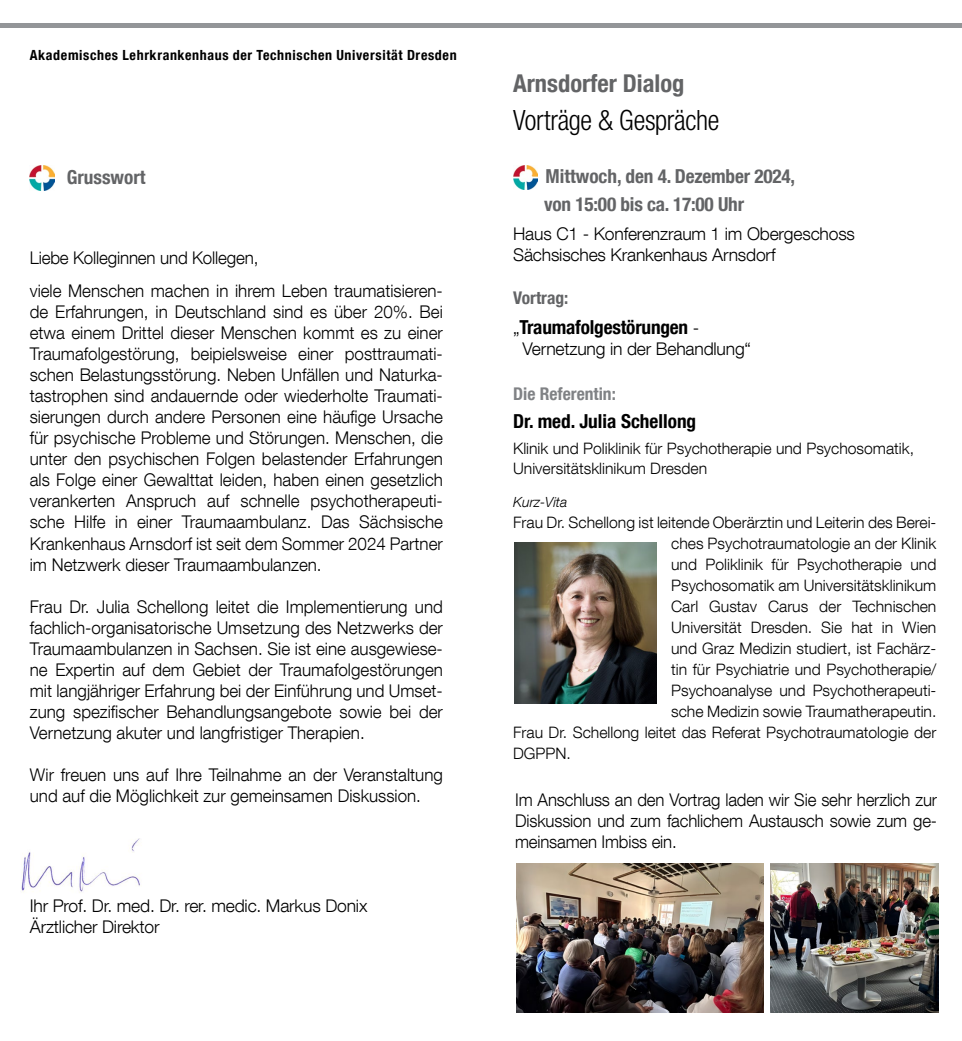
<style>
.page{position:relative;width:962px;height:1041px;background:#fff}
.page>*{position:absolute;margin:0;border:0;box-sizing:border-box;transform-origin:0 0}
.t1{font:300 condensed 28px "Helvetica Neue LT Com";letter-spacing:-.01em;color:#000}
.t2{font:700 condensed 24.5px "Helvetica Neue LT Com";color:#636466}
.t3{font:700 condensed 19.25px/27.7px "Helvetica Neue LT Com";letter-spacing:-.01em;color:#636466}
.t4{font:700 condensed 19.25px "Helvetica Neue LT Com";letter-spacing:-.01em;color:#000}
.t5{font:300 17.5px/21px "Helvetica Neue LT Com";color:#000}
.t6{font:300 17.5px/21px "Helvetica Neue LT Com";color:#000;text-align:justify;scale:.96 1}
.t7{font:700 condensed 17.5px "Helvetica Neue LT Com";color:#808285}
.t8{font:700 condensed 17.5px "Helvetica Neue LT Com";color:#636466}
.t9{font:300 15.75px/19.2px "Helvetica Neue LT Com";color:#000}
.t10{font:700 condensed 14px "Helvetica Neue LT Com";letter-spacing:.045em;color:#000}
.t11{font:italic 300 14px "Helvetica Neue LT Com";color:#000}
.s1{font-weight:300;font-stretch:normal;font-size:17.5px}
</style>
<div class="page">
<div style="left:0;top:23px;width:235px;height:5px;background:#939598"></div>
<div style="left:235px;top:23px;width:376px;height:5px;background:#939598"></div>
<div style="left:611px;top:23px;width:351px;height:5px;background:#939598"></div>
<img style="left:514px;top:542px;width:142px;height:161px">
<img style="left:516px;top:863px;width:247px;height:149px">
<img style="left:770px;top:863px;width:168px;height:149px">
<img style="left:513px;top:165px;width:25px;height:25px">
<img style="left:30px;top:166px;width:24px;height:24px">
<img style="left:21px;top:838px;width:119px;height:55px">
<p class="t10" style="left:30px;top:47px;width:428px">Akademisches Lehrkrankenhaus der Technischen Universität Dresden</p>
<p class="t3" style="left:67px;top:164px;width:80px">Grusswort</p>
<p class="t5" style="left:30px;top:241px;width:414px;line-height:33.2px">Liebe Kolleginnen und Kollegen,<br>viele Menschen machen in ihrem Leben traumatisieren-</p>
<p class="t5" style="left:30px;top:301px;width:414px;text-align:justify">de Erfahrungen, in Deutschland sind es über 20%. Bei etwa einem Drittel dieser Menschen kommt es zu einer Traumafolgestörung, beipielsweise einer posttraumati&shy;schen Belastungsstörung. Neben Unfällen und Naturka&shy;tastrophen sind andauernde oder wiederholte Traumati&shy;sierungen durch andere Personen eine häufige Ursache für psychische Probleme und Störungen. Menschen, die unter den psychischen Folgen belastender Erfahrungen als Folge einer Gewalttat leiden, haben einen gesetzlich verankerten Anspruch auf schnelle psychotherapeuti&shy;sche Hilfe in einer Traumaambulanz. Das Sächsische Krankenhaus Arnsdorf ist seit dem Sommer 2024 Partner im Netzwerk dieser Traumaambulanzen.</p>
<p class="t5" style="left:30px;top:595px;width:414px;text-align:justify">Frau Dr. Julia Schellong leitet die Implementierung und fachlich-organisatorische Umsetzung des Netzwerks der Traumaambulanzen in Sachsen. Sie ist eine ausgewiese&shy;ne Expertin auf dem Gebiet der Traumafolgestörungen mit langjähriger Erfahrung bei der Einführung und Umset&shy;zung spezifischer Behandlungsangebote sowie bei der Vernetzung akuter und langfristiger Therapien.</p>
<p class="t5" style="left:30px;top:763px;width:414px">Wir freuen uns auf Ihre Teilnahme an der Veranstaltung und auf die Möglichkeit zur gemeinsamen Diskussion.</p>
<p class="t5" style="left:30px;top:894px;width:339px">Ihr Prof. Dr. med. Dr. rer. medic. Markus Donix<br>Ärztlicher Direktor</p>
<h2 class="t2" style="left:513px;top:68px;width:173px">Arnsdorfer Dialog</h2>
<h1 class="t1" style="left:513px;top:104px;width:208px">Vorträge &amp; Gespräche</h1>
<p class="t3" style="left:544px;top:162px;width:252px">Mittwoch, den 4. Dezember 2024, von 15:00 bis ca. 17:00 Uhr</p>
<p class="t5" style="left:513px;top:223px;width:343px">Haus C1 - Konferenzraum 1 im Obergeschoss<br>Sächsisches Krankenhaus Arnsdorf</p>
<p class="t8" style="left:513px;top:287px;width:57px">Vortrag:</p>
<p class="t4" style="left:513px;top:315px;width:187px"><span class="s1">„</span>Traumafolgestörungen <span class="s1">-</span></p>
<p class="t5" style="left:522px;top:338px;width:230px">Vernetzung in der Behandlung“</p>
<p class="t7" style="left:513px;top:384px;width:104px">Die Referentin:</p>
<p class="t4" style="left:513px;top:410px;width:185px">Dr. med. Julia Schellong</p>
<p class="t9" style="left:513px;top:439px;width:402px">Klinik und Poliklinik für Psychotherapie und Psychosomatik,<br>Universitätsklinikum Dresden</p>
<p class="t11" style="left:513px;top:493px;width:56px">Kurz-Vita</p>
<p class="t9" style="left:513px;top:512px;width:425px">Frau Dr. Schellong ist leitende Oberärztin und Leiterin des Berei-</p>
<p class="t9" style="left:671px;top:533px;width:267px">ches Psychotraumatologie an der Klinik</p>
<p class="t9" style="left:671px;top:554px;width:267px">und Poliklinik für Psychotherapie und</p>
<p class="t9" style="left:671px;top:575px;width:267px">Psychosomatik am Universitätsklinikum</p>
<p class="t9" style="left:671px;top:596px;width:267px">Carl Gustav Carus der Technischen</p>
<p class="t9" style="left:671px;top:617px;width:267px">Universität Dresden. Sie hat in Wien</p>
<p class="t9" style="left:671px;top:638px;width:267px">und Graz Medizin studiert, ist Fachärz-</p>
<p class="t9" style="left:671px;top:659px;width:267px">tin für Psychiatrie und Psychotherapie/</p>
<p class="t9" style="left:671px;top:680px;width:267px">Psychoanalyse und Psychotherapeuti-</p>
<p class="t9" style="left:671px;top:701px;width:267px">sche Medizin sowie Traumatherapeutin.</p>
<p class="t9" style="left:513px;top:722px;width:425px">Frau Dr. Schellong leitet das Referat Psychotraumatologie der</p>
<p class="t9" style="left:513px;top:743px;width:59px">DGPPN.</p>
<p class="t6" style="left:515px;top:788px;width:441px">Im Anschluss an den Vortrag laden wir Sie sehr herzlich zur Diskussion und zum fachlichem Austausch sowie zum ge&shy;meinsamen Imbiss ein.</p>
</div>
